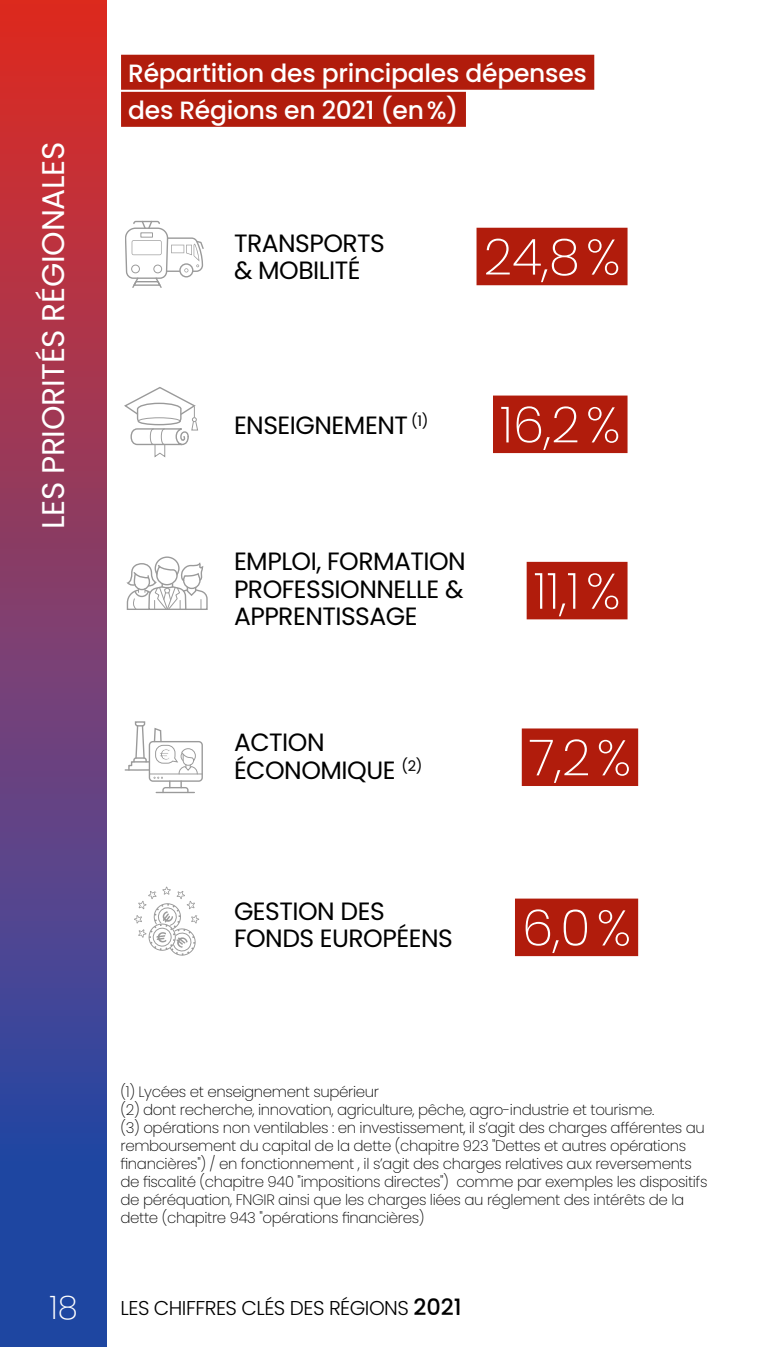
<style>
.page{position:relative;width:780px;height:1347px;background:#fff}
.page>*{position:absolute;margin:0;border:0;box-sizing:border-box;transform-origin:0 0}
.t1{font:200 50px "Poppins";color:#fff}
.t2{font:200 32.5px "Poppins";color:#fff}
.t3{font:31.25px "Poppins";letter-spacing:-.01em;color:#fff}
.t4{font:25px/27.5px "Poppins";letter-spacing:-.02em;color:#000}
.t5{font:500 25px/37px "Poppins";letter-spacing:-.01em;color:#fff}
.t6{font:300 20px "Poppins";letter-spacing:-.025em;color:#000}
.t7{font:200 15px/18px "Poppins";letter-spacing:-.025em;color:#000}
.s1{font-weight:500;font-size:22.5px}
</style>
<div class="page">
<svg style="left:0;top:0;width:106px;height:1346px;background:#773c6e"></svg>
<svg style="left:125px;top:220px;width:79px;height:68px"></svg>
<div style="left:476px;top:228px;width:151px;height:57px;background:#b11c0c"></div>
<svg style="left:124px;top:387px;width:74px;height:71px"></svg>
<div style="left:493px;top:395px;width:134px;height:58px;background:#b11c0c"></div>
<svg style="left:126px;top:556px;width:82px;height:54px"></svg>
<div style="left:526px;top:562px;width:101px;height:57px;background:#b11c0c"></div>
<div style="left:149px;top:741px;width:54px;height:40px;border:1px solid #000;border-radius:4px"></div>
<hr style="left:149px;top:773px;width:53px;height:1px;background:#000">
<svg style="left:124px;top:721px;width:74px;height:73px"></svg>
<div style="left:521px;top:728px;width:117px;height:58px;background:#b11c0c"></div>
<div style="left:515px;top:898px;width:123px;height:58px;background:#b11c0c"></div>
<svg style="left:134px;top:886px;width:65px;height:70px"></svg>
<div style="left:121px;top:55px;width:473px;height:35px;background:#b11c0c"></div>
<div style="left:121px;top:92px;width:345px;height:35px;background:#b11c0c"></div>
<h3 class="t3" style="left:35px;top:529px;width:389px;rotate:-90deg">LES PRIORITÉS RÉGIONALES</h3>
<h3 class="t5" style="left:128px;top:55px;width:460px">Répartition des principales dépenses des Régions en 2021 (en%)</h3>
<h3 class="t4" style="left:234px;top:229px;width:152px">TRANSPORTS &amp; MOBILITÉ</h3>
<h1 class="t1" style="left:483px;top:228px;width:138px">24,8%</h1>
<h3 class="t4" style="left:234px;top:411px;width:196px">ENSEIGNEMENT <sup>(1)</sup></h3>
<h1 class="t1" style="left:500px;top:396px;width:122px">16,2%</h1>
<h3 class="t4" style="left:234px;top:547px;width:233px;text-align:justify">EMPLOI, FORMATION PROFESSIONNELLE &amp; APPRENTISSAGE</h3>
<h1 class="t1" style="left:533px;top:562px;width:88px">11,1%</h1>
<h3 class="t4" style="left:234px;top:729px;width:190px">ACTION<br>ÉCONOMIQUE <sup>(2)</sup></h3>
<h1 class="t1" style="left:529px;top:729px;width:104px">7,2%</h1>
<h3 class="t4" style="left:234px;top:897px;width:220px">GESTION DES<br>FONDS EUROPÉENS</h3>
<h1 class="t1" style="left:522px;top:899px;width:110px">6,0%</h1>
<p class="t7" style="left:120px;top:1083px;width:588px">(1) Lycées et enseignement supérieur<br>(2) dont recherche, innovation, agriculture, pêche, agro-industrie et tourisme.<br>(3) opérations non ventilables : en investissement, il sʼagit des charges afférentes au remboursement du capital de la dette (chapitre 923 "Dettes et autres opérations financières") / en fonctionnement , il sʼagit des charges relatives aux reversements de fiscalité (chapitre 940 "impositions directes") comme par exemples les dispositifs de péréquation, FNGIR ainsi que les charges liées au réglement des intérêts de la dette (chapitre 943 "opérations financières)</p>
<h2 class="t2" style="left:50px;top:1288px;width:30px">18</h2>
<h3 class="t6" style="left:120px;top:1296px;width:343px">LES CHIFFRES CLÉS DES RÉGIONS <span class="s1">2021</span></h3>
</div>
